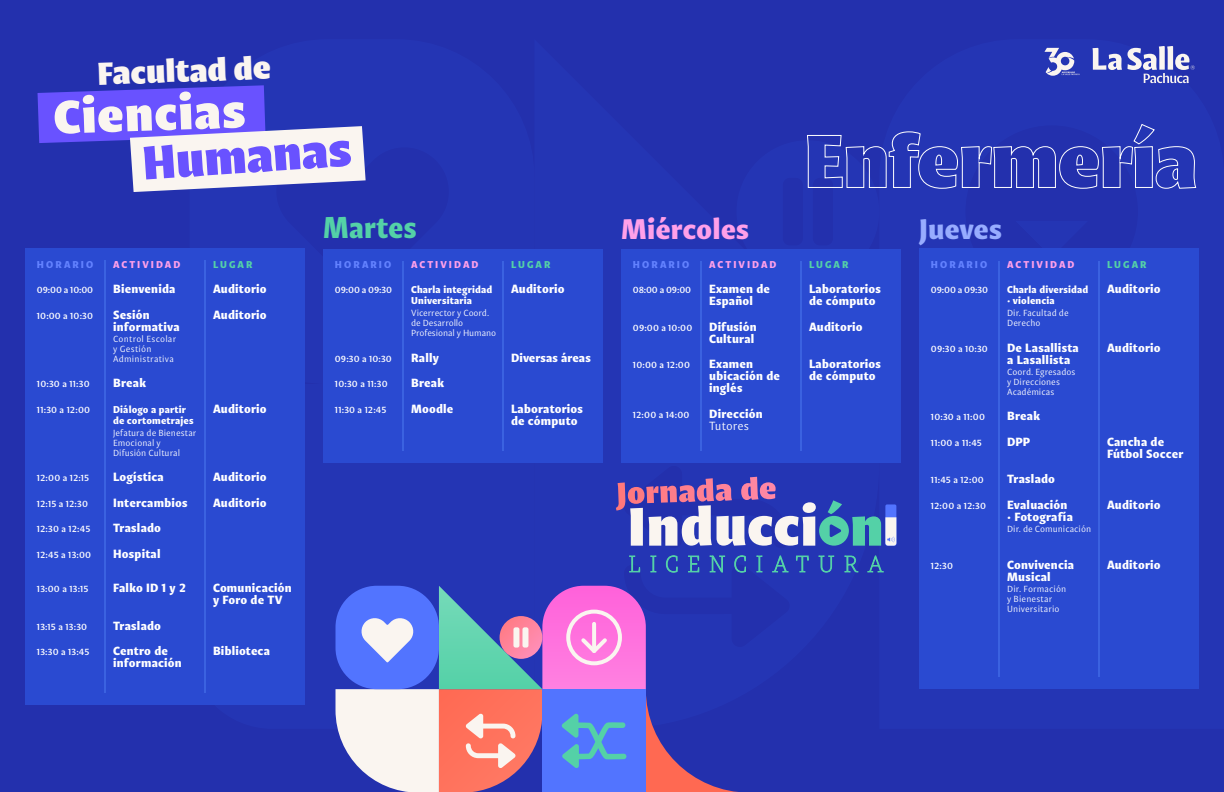
<style>
.page{position:relative;width:1224px;height:792px;background:#fff}
.page>*{position:absolute;margin:0;border:0;box-sizing:border-box;transform-origin:0 0}
.t1{font:800 50px "Indivisa Display Sans";color:#faf5f0}
.t2{font:800 50px "Indivisa Display Sans";color:#6952ff}
.t3{font:800 34px "Indivisa Display Sans";color:#faf5f0}
.t4{font:900 30.3px "Indivisa Text Sans";letter-spacing:.005em;color:#54d1a7;scale:.94 1}
.t5{font:900 28.5px "Indivisa Text Sans";color:#ffa0e9}
.t6{font:900 28.5px "Indivisa Text Sans";letter-spacing:-.005em;color:#97acff}
.t7{font:900 12px/12px "Indivisa Text Sans";letter-spacing:.01em;color:#fff}
.t8{font:12px "Indivisa Text Sans";letter-spacing:.005em;color:#fff}
.t9{font:900 10px/11px "Indivisa Text Sans";letter-spacing:.01em;color:#fff}
.t10{font:900 10px "Indivisa Text Sans";letter-spacing:.2em;color:#ffa0e9}
.t11{font:900 10px "Indivisa Text Sans";letter-spacing:.21em;color:#6382ff}
.t12{font:900 10px "Indivisa Text Sans";letter-spacing:.205em;color:#54d1a7}
.t13{font:700 9px "Indivisa Text Sans";letter-spacing:.01em;color:#fff}
.t14{font:9px/10px "Indivisa Text Sans";letter-spacing:.005em;color:#fff}
</style>
<div class="page">
<div style="left:0;top:0;width:1224px;height:791px;background:#2330ad"></div>
<svg style="left:304px;top:384px;width:230px;height:334px"></svg>
<svg style="left:534px;top:384px;width:345px;height:202px"></svg>
<svg style="left:629px;top:556px;width:11px;height:16px"></svg>
<svg style="left:651px;top:556px;width:5px;height:16px"></svg>
<svg style="left:666px;top:556px;width:11px;height:16px"></svg>
<svg style="left:688px;top:556px;width:11px;height:16px"></svg>
<svg style="left:710px;top:556px;width:15px;height:16px"></svg>
<svg style="left:735px;top:556px;width:11px;height:16px"></svg>
<svg style="left:757px;top:556px;width:5px;height:16px"></svg>
<svg style="left:772px;top:556px;width:16px;height:16px"></svg>
<svg style="left:796px;top:556px;width:12px;height:16px"></svg>
<svg style="left:819px;top:556px;width:15px;height:16px"></svg>
<svg style="left:845px;top:556px;width:13px;height:16px"></svg>
<svg style="left:868px;top:556px;width:16px;height:16px"></svg>
<svg style="left:616px;top:477px;width:280px;height:69px"></svg>
<svg style="left:336px;top:586px;width:413px;height:206px"></svg>
<div style="left:25px;top:249px;width:279px;height:456px;background:#2a4ad1"></div>
<hr style="left:105px;top:261px;width:1px;height:432px;background:#3b62e0">
<hr style="left:205px;top:261px;width:1px;height:432px;background:#3b62e0">
<div style="left:323px;top:249px;width:279px;height:213px;background:#2a4ad1"></div>
<hr style="left:403px;top:261px;width:1px;height:189px;background:#3b62e0">
<hr style="left:503px;top:261px;width:1px;height:189px;background:#3b62e0">
<div style="left:621px;top:249px;width:279px;height:213px;background:#2a4ad1"></div>
<hr style="left:701px;top:261px;width:1px;height:189px;background:#3b62e0">
<hr style="left:801px;top:261px;width:1px;height:189px;background:#3b62e0">
<div style="left:919px;top:249px;width:279px;height:440px;background:#2a4ad1"></div>
<hr style="left:999px;top:261px;width:1px;height:415px;background:#3b62e0">
<hr style="left:1099px;top:261px;width:1px;height:415px;background:#3b62e0">
<svg style="left:38px;top:85px;width:328px;height:107px"></svg>
<svg style="left:1093px;top:46px;width:102px;height:37px"></svg>
<svg style="left:1045px;top:48px;width:35px;height:28px"></svg>
<svg style="left:800px;top:124px;width:396px;height:159px"></svg>
<h2 class="t3" style="left:96px;top:45px;width:175px;rotate:-2deg">Facultad de</h2>
<h1 class="t1" style="left:52px;top:76px;width:195px;rotate:-2deg">Ciencias</h1>
<h1 class="t2" style="left:139px;top:122px;width:212px;rotate:-4deg">Humanas</h1>
<p class="t11" style="left:37px;top:255px;width:58px">HORARIO</p>
<p class="t10" style="left:113px;top:255px;width:69px">ACTIVIDAD</p>
<p class="t12" style="left:213px;top:255px;width:41px">LUGAR</p>
<p class="t13" style="left:37px;top:283px;width:58px">09:00 a 10:00</p>
<p class="t7" style="left:113px;top:282px;width:64px">Bienvenida</p>
<p class="t7" style="left:213px;top:275px;width:55px;line-height:25.5px">Auditorio<br>Auditorio</p>
<p class="t13" style="left:37px;top:308px;width:58px">10:00 a 10:30</p>
<p class="t7" style="left:113px;top:308px;width:68px">Sesión informativa</p>
<p class="t14" style="left:113px;top:333px;width:64px">Control Escolar y Gestión<br>Administrativa</p>
<p class="t13" style="left:37px;top:377px;width:54px">10:30 a 11:30</p>
<p class="t7" style="left:113px;top:376px;width:34px">Break</p>
<p class="t13" style="left:37px;top:402px;width:55px">11:30 a 12:00</p>
<p class="t9" style="left:113px;top:403px;width:74px">Diálogo a partir</p>
<p class="t7" style="left:213px;top:402px;width:55px">Auditorio</p>
<p class="t9" style="left:113px;top:414px;width:82px">de cortometrajes</p>
<p class="t14" style="left:113px;top:427px;width:85px">Jefatura de Bienestar<br>Emocional y<br>Difusión Cultural</p>
<p class="t7" style="left:113px;top:470px;width:52px">Logística</p>
<p class="t13" style="left:37px;top:470px;width:54px">12:00 a 12:15</p>
<p class="t13" style="left:37px;top:496px;width:53px">12:15 a 12:30</p>
<p class="t7" style="left:113px;top:489px;width:76px;line-height:25.5px">Intercambios<br>Traslado</p>
<p class="t13" style="left:37px;top:522px;width:55px">12:30 a 12:45</p>
<p class="t13" style="left:37px;top:547px;width:56px">12:45 a 13:00</p>
<p class="t13" style="left:79px;top:547px;width:10px">15</p>
<p class="t13" style="left:37px;top:582px;width:53px">13:00 a 13:15</p>
<p class="t13" style="left:48px;top:582px;width:41px">15 a 13:30</p>
<p class="t13" style="left:37px;top:619px;width:52px">13:15 a 13:30</p>
<p class="t7" style="left:113px;top:547px;width:49px">Hospital</p>
<p class="t7" style="left:113px;top:547px;width:24px">DPP</p>
<p class="t7" style="left:113px;top:581px;width:49px">Traslado</p>
<p class="t7" style="left:113px;top:619px;width:70px">información</p>
<p class="t7" style="left:113px;top:581px;width:75px">Falko ID 1 y 2</p>
<p class="t7" style="left:113px;top:619px;width:49px">Traslado</p>
<p class="t13" style="left:37px;top:645px;width:54px">13:30 a 13:45</p>
<p class="t7" style="left:113px;top:644px;width:70px">Centro de información</p>
<p class="t7" style="left:213px;top:463px;width:55px;line-height:25.5px">Auditorio<br>Auditorio</p>
<p class="t7" style="left:213px;top:581px;width:80px">Comunicación y Foro de TV</p>
<p class="t7" style="left:213px;top:644px;width:59px">Biblioteca</p>
<h3 class="t4" style="left:323px;top:201px;width:101px">Martes</h3>
<h3 class="t5" style="left:621px;top:204px;width:129px">Miércoles</h3>
<h3 class="t6" style="left:919px;top:204px;width:84px">Jueves</h3>
<p class="t11" style="left:335px;top:255px;width:58px">HORARIO</p>
<p class="t10" style="left:411px;top:255px;width:69px">ACTIVIDAD</p>
<p class="t12" style="left:511px;top:255px;width:41px">LUGAR</p>
<p class="t13" style="left:335px;top:283px;width:59px">09:00 a 09:30</p>
<p class="t7" style="left:511px;top:282px;width:55px">Auditorio</p>
<p class="t9" style="left:411px;top:283px;width:83px">Charla integridad<br>Universitaria</p>
<p class="t14" style="left:411px;top:308px;width:87px">Vicerrector y Coord. de Desarrollo<br>Profesional y Humano</p>
<p class="t13" style="left:335px;top:351px;width:58px">09:30 a 10:30</p>
<p class="t7" style="left:511px;top:351px;width:81px">Diversas áreas</p>
<p class="t7" style="left:411px;top:351px;width:29px">Rally</p>
<p class="t13" style="left:335px;top:377px;width:54px">10:30 a 11:30</p>
<p class="t7" style="left:411px;top:376px;width:34px">Break</p>
<p class="t13" style="left:335px;top:402px;width:53px">11:30 a 12:45</p>
<p class="t7" style="left:411px;top:402px;width:44px">Moodle</p>
<p class="t7" style="left:511px;top:402px;width:73px">Laboratorios de cómputo</p>
<p class="t11" style="left:633px;top:255px;width:58px">HORARIO</p>
<p class="t10" style="left:709px;top:255px;width:69px">ACTIVIDAD</p>
<p class="t12" style="left:809px;top:255px;width:41px">LUGAR</p>
<p class="t13" style="left:633px;top:283px;width:60px">08:00 a 09:00</p>
<p class="t7" style="left:709px;top:282px;width:62px">Examen de<br>Español</p>
<p class="t7" style="left:809px;top:282px;width:73px">Laboratorios de cómputo</p>
<p class="t7" style="left:709px;top:320px;width:49px">Difusión<br>Cultural</p>
<p class="t13" style="left:633px;top:320px;width:61px">09:00 a 10:00</p>
<p class="t7" style="left:809px;top:320px;width:55px">Auditorio</p>
<p class="t13" style="left:633px;top:358px;width:59px">10:00 a 12:00</p>
<p class="t7" style="left:709px;top:357px;width:72px">Examen ubicación de inglés</p>
<p class="t13" style="left:633px;top:407px;width:58px">12:00 a 14:00</p>
<p class="t7" style="left:809px;top:357px;width:73px">Laboratorios de cómputo</p>
<p class="t7" style="left:709px;top:407px;width:55px">Dirección</p>
<p class="t8" style="left:709px;top:416px;width:42px">Tutores</p>
<p class="t11" style="left:931px;top:255px;width:58px">HORARIO</p>
<p class="t10" style="left:1007px;top:255px;width:69px">ACTIVIDAD</p>
<p class="t12" style="left:1107px;top:255px;width:41px">LUGAR</p>
<p class="t13" style="left:931px;top:283px;width:59px">09:00 a 09:30</p>
<p class="t7" style="left:1107px;top:282px;width:55px">Auditorio</p>
<p class="t9" style="left:1007px;top:283px;width:83px">Charla diversidad · violencia</p>
<p class="t14" style="left:1007px;top:308px;width:63px">Dir. Facultad de<br>Derecho</p>
<p class="t7" style="left:1007px;top:341px;width:73px">De Lasallista a Lasallista</p>
<p class="t14" style="left:1007px;top:366px;width:70px">Coord. Egresados y Direcciones<br>Académicas</p>
<p class="t7" style="left:1107px;top:341px;width:55px">Auditorio</p>
<p class="t13" style="left:931px;top:341px;width:58px">09:30 a 10:30</p>
<p class="t13" style="left:931px;top:409px;width:55px">10:30 a 11:00</p>
<p class="t7" style="left:1007px;top:409px;width:34px">Break</p>
<p class="t13" style="left:931px;top:435px;width:52px">11:00 a 11:45</p>
<p class="t7" style="left:1007px;top:434px;width:24px">DPP</p>
<p class="t13" style="left:931px;top:472px;width:54px">11:45 a 12:00</p>
<p class="t7" style="left:1007px;top:472px;width:49px">Traslado</p>
<p class="t13" style="left:931px;top:498px;width:56px">12:00 a 12:30</p>
<p class="t13" style="left:931px;top:558px;width:24px">12:30</p>
<p class="t7" style="left:1007px;top:498px;width:67px">Evaluación · Fotografía</p>
<p class="t14" style="left:1007px;top:523px;width:86px">Dir. de Comunicación</p>
<p class="t7" style="left:1007px;top:558px;width:69px">Convivencia<br>Musical</p>
<p class="t14" style="left:1007px;top:583px;width:61px">Dir. Formación y Bienestar<br>Universitario</p>
<p class="t7" style="left:1107px;top:434px;width:78px">Cancha de<br>Fútbol Soccer</p>
<p class="t7" style="left:1107px;top:498px;width:55px">Auditorio</p>
<p class="t7" style="left:1107px;top:558px;width:55px">Auditorio</p>
</div>
